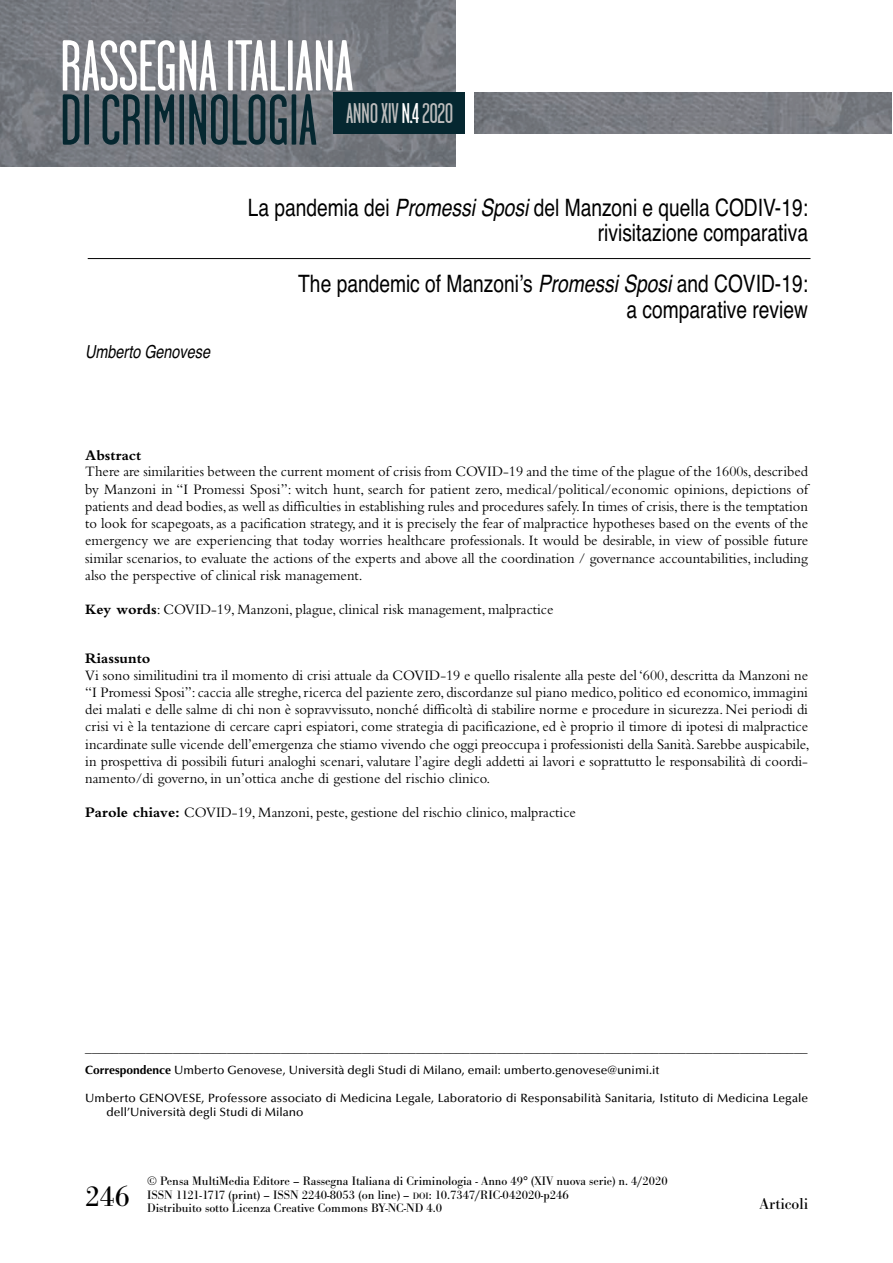
<style>
.page{position:relative;width:893px;height:1263px;background:#fff}
.page>*{position:absolute;margin:0;border:0;box-sizing:border-box;transform-origin:0 0}
.t1{font:30px "Bodoni Antiqua T";color:#000}
.t2{font:28.5px "Garage Gothic";letter-spacing:-.015em;color:#bdbdbd}
.t3{font:24px/25.5px "Helvetica";color:#000;text-align:right;scale:.8 1}
.t4{font:italic 18px "Helvetica";color:#000;scale:.8 1}
.t5{font:16.5px "Bodoni Antiqua T";color:#000}
.t6{font:15px/17.2px "Bembo";color:#000;text-align:justify}
.t7{font:700 15px "Bembo";color:#000}
.t8{font:13.5px "Bembo";color:#000}
.t9{font:12.75px/13.5px "Bodoni Antiqua T";color:#000}
.t10{font:500 12px/13.8px "Optima";letter-spacing:.005em;color:#000}
.s1{color:#fff}
.s2{font-style:italic}
.s3{font-weight:700}
.s4{font-size:9.6px}
</style>
<div class="page">
<hr style="left:88px;top:258px;width:722px;height:1px;background:#000">
<img style="left:475px;top:93px;width:416px;height:41px">
<img style="left:0;top:0;width:455px;height:167px">
<svg style="left:63px;top:40px;width:290px;height:105px"></svg>
<div style="left:333px;top:93px;width:132px;height:41px;background:#052730"></div>
<h2 class="t2" style="left:346px;top:96px;width:109px">ANNO XIV<span class="s1">N.4</span>2020</h2>
<p class="t4" style="left:85px;top:341px;width:158px">Umberto Genovese</p>
<h3 class="t3" style="left:248px;top:195px;width:702px">La pandemia dei <span class="s2">Promessi Sposi</span> del Manzoni e quella CODIV-19: rivisitazione comparativa</h3>
<h3 class="t3" style="left:298px;top:271px;width:639px">The pandemic of Manzoni’s <span class="s2">Promessi Sposi</span> and COVID-19: a comparative review</h3>
<p class="t7" style="left:85px;top:450px;width:58px">Abstract</p>
<p class="t6" style="left:85px;top:465px;width:724px">There are similarities between the current moment of crisis from COVID-19 and the time of the plague of the 1600s, described by Manzoni in “I Promessi Sposi”: witch hunt, search for patient zero, medical/political/economic opinions, depictions of patients and dead bodies, as well as difficulties in establishing rules and procedures safely. In times of crisis, there is the temptation to look for scapegoats, as a pacification strategy, and it is precisely the fear of malpractice hypotheses based on the events of the emergency we are experiencing that today worries healthcare professionals. It would be desirable, in view of possible future similar scenarios, to evaluate the actions of the experts and above all the coordination / governance accountabilities, including also the perspective of clinical risk management.</p>
<p class="t6" style="left:85px;top:602px;width:470px"><span class="s3">Key words</span>: COVID-19, Manzoni, plague, clinical risk management, malpractice</p>
<p class="t7" style="left:85px;top:653px;width:67px">Riassunto</p>
<p class="t6" style="left:85px;top:668px;width:726px">Vi sono similitudini tra il momento di crisi attuale da COVID-19 e quello risalente alla peste del ‘600, descritta da Manzoni ne “I Promessi Sposi”: caccia alle streghe, ricerca del paziente zero, discordanze sul piano medico, politico ed economico, immagini dei malati e delle salme di chi non è sopravvissuto, nonché difficoltà di stabilire norme e procedure in sicurezza. Nei periodi di crisi vi è la tentazione di cercare capri espiatori, come strategia di pacificazione, ed è proprio il timore di ipotesi di malpractice incardinate sulle vicende dell’emergenza che stiamo vivendo che oggi preoccupa i professionisti della Sanità. Sarebbe auspicabile, in prospettiva di possibili futuri analoghi scenari, valutare l’agire degli addetti ai lavori e soprattutto le responsabilità di coordi&shy;namento/di governo, in un’ottica anche di gestione del rischio clinico.</p>
<p class="t6" style="left:85px;top:805px;width:492px"><span class="s3">Parole chiave:</span> COVID-19, Manzoni, peste, gestione del rischio clinico, malpractice</p>
<p class="t8" style="left:85px;top:1048px;width:724px">–––––––––––––––––––––––––––––––––––––––––––––––––––––––––––––––––––––––––––––––––––––––––––––––––––––––––––</p>
<p class="t10" style="left:85px;top:1065px;width:576px"><span class="s3">Correspondence</span> Umberto Genovese, Università degli Studi di Milano, email: umberto.genovese@unimi.it</p>
<p class="t10" style="left:107px;top:1092px;width:703px;text-indent:-21px">Umberto GENOVESE, Professore associato di Medicina Legale, Laboratorio di Responsabilità Sanitaria, Istituto di Medicina Legale dell’Università degli Studi di Milano</p>
<h1 class="t1" style="left:85px;top:1178px;width:46px">246</h1>
<p class="t9" style="left:147px;top:1174px;width:522px">© Pensa MultiMedia Editore – Rassegna Italiana di Criminologia - Anno 49° (XIV nuova serie) n. 4/2020<br>ISSN 1121-1717 (print) – ISSN 2240-8053 (on line) – <span class="s4">DOI</span>: 10.7347/RIC-042020-p246<br>Distribuito sotto Licenza Creative Commons BY-NC-ND 4.0</p>
<p class="t5" style="left:760px;top:1194px;width:50px">Articoli</p>
</div>
